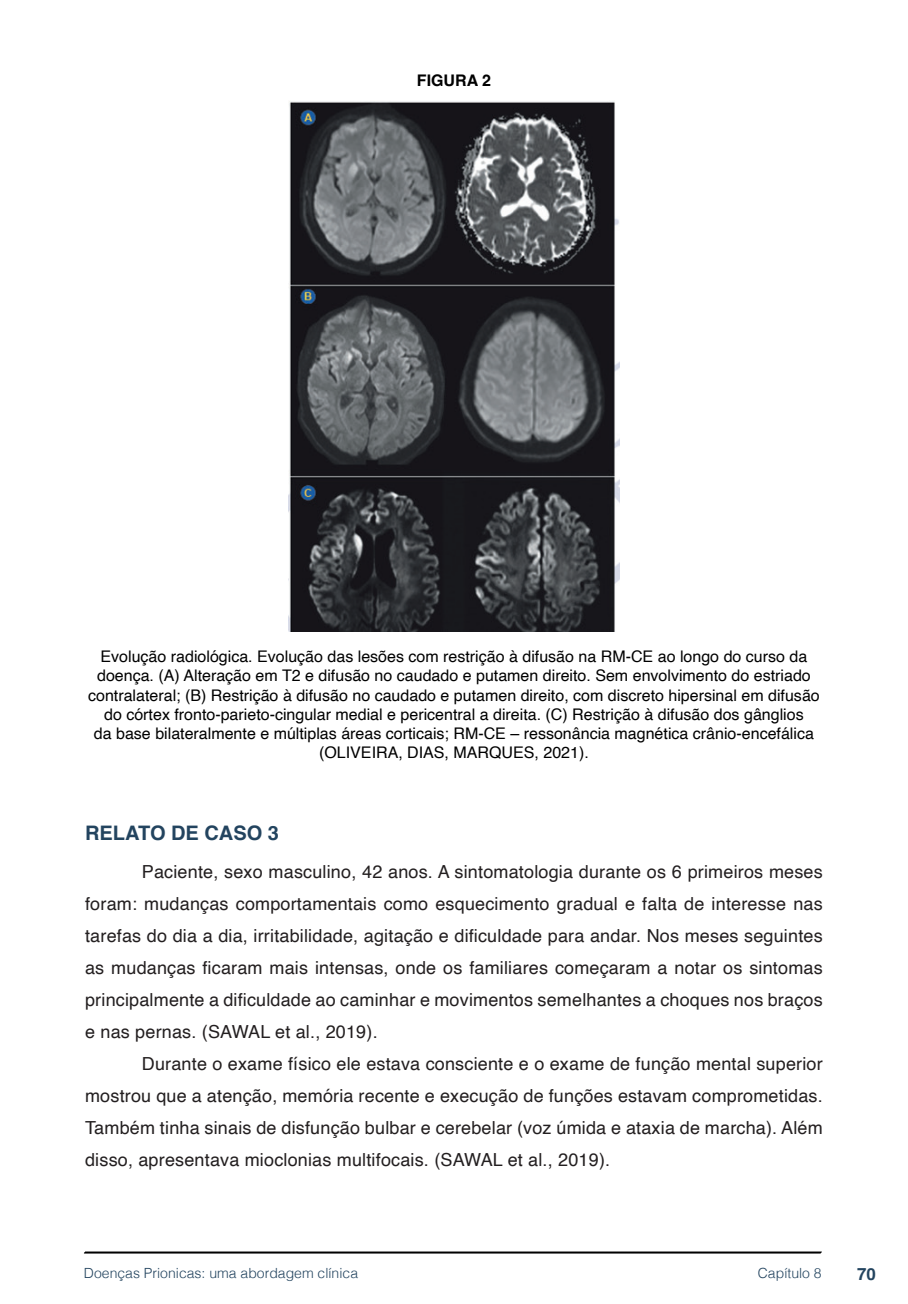
<style>
.page{position:relative;width:908px;height:1304px;background:#fff}
.page>*{position:absolute;margin:0;border:0;box-sizing:border-box;transform-origin:0 0}
.t1{font:700 20px "Helvetica";color:#23445f}
.t2{font:18px/32px "Helvetica";letter-spacing:.01em;color:#231f20;text-align:justify}
.t3{font:700 16.8px "Helvetica";color:#23445f}
.t4{font:16px/19.2px "Helvetica";color:#000;text-align:center}
.t5{font:700 16px "Helvetica";color:#000}
.t6{font:300 14px "Helvetica";color:#23445f}
</style>
<div class="page">
<svg style="left:84px;top:1251px;width:737px;height:3px;background:#515151"></svg>
<img style="left:288px;top:101px;width:331px;height:531px">
<p class="t5" style="left:417px;top:70px;width:76px">FIGURA 2</p>
<p class="t4" style="left:88px;top:647px;width:732px">Evolução radiológica. Evolução das lesões com restrição à difusão na RM-CE ao longo do curso da doença. (A) Alteração em T2 e difusão no caudado e putamen direito. Sem envolvimento do estriado contralateral; (B) Restrição à difusão no caudado e putamen direito, com discreto hipersinal em difusão do córtex fronto-parieto-cingular medial e pericentral a direita. (C) Restrição à difusão dos gânglios<br>da base bilateralmente e múltiplas áreas corticais; RM-CE – ressonância magnética crânio-encefálica (OLIVEIRA, DIAS, MARQUES, 2021).</p>
<p class="t1" style="left:85px;top:821px;width:195px">RELATO DE CASO 3</p>
<p class="t2" style="left:85px;top:856px;width:738px;text-indent:57px">Paciente, sexo masculino, 42 anos. A sintomatologia durante os 6 primeiros meses foram: mudanças comportamentais como esquecimento gradual e falta de interesse nas tarefas do dia a dia, irritabilidade, agitação e dificuldade para andar. Nos meses seguintes as mudanças ficaram mais intensas, onde os familiares começaram a notar os sintomas principalmente a dificuldade ao caminhar e movimentos semelhantes a choques nos braços e nas pernas. (SAWAL et al., 2019).</p>
<p class="t2" style="left:85px;top:1048px;width:738px;text-indent:57px">Durante o exame físico ele estava consciente e o exame de função mental superior mostrou que a atenção, memória recente e execução de funções estavam comprometidas.<br>Também tinha sinais de disfunção bulbar e cerebelar (voz úmida e ataxia de marcha). Além disso, apresentava mioclonias multifocais. (SAWAL et al., 2019).</p>
<p class="t6" style="left:84px;top:1261px;width:275px">Doenças Prionicas: uma abordagem clínica</p>
<p class="t6" style="left:757px;top:1261px;width:65px">Capítulo 8</p>
<p class="t3" style="left:856px;top:1264px;width:20px">70</p>
</div>
